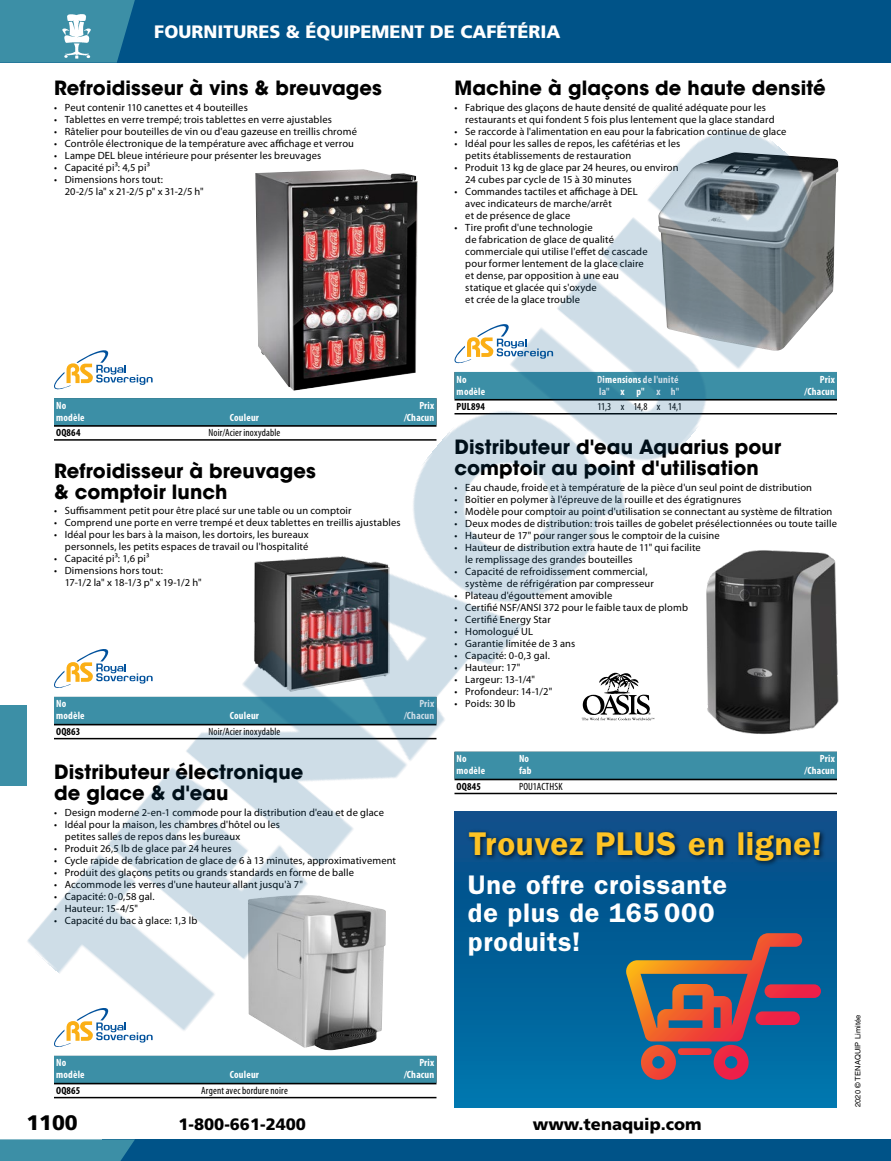
<style>
.page{position:relative;width:891px;height:1161px;background:#fff}
.page>*{position:absolute;margin:0;border:0;box-sizing:border-box;transform-origin:0 0}
.t1{font:600 33px "ITC Franklin Gothic Std";letter-spacing:.025em;color:#fec325}
.t2{font:600 27px/28.5px "ITC Franklin Gothic Std";letter-spacing:.03em;color:#fff}
.t3{font:900 21px "Frutiger LT Std";color:#000}
.Sub_Header{font:700 19.5px/21px "ITC Avant Garde Std";letter-spacing:.005em;color:#000}
.t4{font:900 18px "Frutiger LT Std";color:#fff}
.t5{font:900 16.5px "Frutiger LT Std";color:#000}
.Bullets{font:10.5px/12px "Myriad Pro";letter-spacing:.015em;color:#000}
.Rule_Above___Below{font:700 condensed 10.5px "Myriad Pro";letter-spacing:.02em;color:#fff}
.Rule_Below{font:condensed 10.5px "Myriad Pro";letter-spacing:.015em;color:#000}
.Rule_Below-2{font:700 condensed 10.5px "Myriad Pro";letter-spacing:.02em;color:#000}
.t6{font:7.5px "Helvetica LT Std";letter-spacing:.02em;color:#000}
</style>
<div class="page">
<div style="left:102px;top:1139px;width:789px;height:22px;background:#005388"></div>
<svg style="left:0;top:1139px;width:135px;height:22px;background:#3b8da5"></svg>
<div style="left:0;top:0;width:891px;height:63px;background:#005388"></div>
<div style="left:0;top:705px;width:27px;height:81px;background:#3c8fa6"></div>
<svg style="left:0;top:0;width:135px;height:63px;background:#3689a3"></svg>
<img style="left:61px;top:14px;width:31px;height:47px">
<div style="left:54px;top:1056px;width:382px;height:28px;background:#000"></div>
<div style="left:54px;top:1056px;width:382px;height:27px;background:#3c8fa6"></div>
<hr style="left:54px;top:1097px;width:382px;height:1px;background:#000">
<div style="left:454px;top:812px;width:383px;height:296px;background:#0075ac"></div>
<svg style="left:641px;top:1060px;width:108px;height:20px"></svg>
<img style="left:27px;top:131px;width:812px;height:929px">
<p class="t4" style="left:154px;top:21px;width:408px">FOURNITURES &amp; ÉQUIPEMENT DE CAFÉTÉRIA</p>
<p class="Sub_Header" style="left:54px;top:78px;width:330px">Refroidisseur à vins &amp; breuvages</p>
<p class="Bullets" style="left:54px;top:101px;width:195px">• Peut contenir 110 canettes et 4 bouteilles</p>
<p class="Bullets" style="left:54px;top:113px;width:279px">• Tablettes en verre trempé; trois tablettes en verre ajustables</p>
<p class="Bullets" style="left:54px;top:125px;width:304px">• Râtelier pour bouteilles de vin ou d'eau gazeuse en treillis chromé</p>
<p class="Bullets" style="left:54px;top:137px;width:302px">• Contrôle électronique de la température avec affichage et verrou</p>
<p class="Bullets" style="left:54px;top:149px;width:269px">• Lampe DEL bleue intérieure pour présenter les breuvages</p>
<p class="Bullets" style="left:54px;top:161px;width:98px">• Capacité pi³: 4,5 pi³</p>
<p class="Bullets" style="left:65px;top:173px;width:141px;text-indent:-11px">• Dimensions hors tout:<br>20-2/5 la" x 21-2/5 p" x 31-2/5 h"</p>
<p class="Sub_Header" style="left:454px;top:78px;width:373px">Machine à glaçons de haute densité</p>
<p class="Bullets" style="left:465px;top:101px;width:311px;text-indent:-11px">• Fabrique des glaçons de haute densité de qualité adéquate pour les restaurants et qui fondent 5 fois plus lentement que la glace standard</p>
<p class="Bullets" style="left:454px;top:125px;width:333px">• Se raccorde à l'alimentation en eau pour la fabrication continue de glace</p>
<p class="Bullets" style="left:465px;top:137px;width:217px;text-indent:-11px">• Idéal pour les salles de repos, les cafétérias et les petits établissements de restauration</p>
<p class="Bullets" style="left:465px;top:161px;width:215px;text-indent:-11px">• Produit 13 kg de glace par 24 heures, ou environ<br>24 cubes par cycle de 15 à 30 minutes</p>
<p class="Bullets" style="left:465px;top:185px;width:174px;text-indent:-11px">• Commandes tactiles et affichage à DEL avec indicateurs de marche/arrêt<br>et de présence de glace</p>
<p class="Bullets" style="left:465px;top:221px;width:184px;text-indent:-11px">• Tire profit d'une technologie<br>de fabrication de glace de qualité commerciale qui utilise l'effet de cascade pour former lentement de la glace claire et dense, par opposition à une eau statique et glacée qui s'oxyde<br>et crée de la glace trouble</p>
<p class="Rule_Above___Below" style="left:56px;top:399px;width:12px">No</p>
<p class="Rule_Above___Below" style="left:419px;top:399px;width:16px">Prix</p>
<p class="Rule_Above___Below" style="left:56px;top:411px;width:30px">modèle</p>
<p class="Rule_Above___Below" style="left:230px;top:411px;width:31px">Couleur</p>
<p class="Rule_Above___Below" style="left:404px;top:411px;width:32px">/Chacun</p>
<p class="Rule_Below-2" style="left:56px;top:427px;width:26px">OQ864</p>
<p class="Rule_Below" style="left:209px;top:427px;width:73px">Noir/Acier inoxydable</p>
<p class="Sub_Header" style="left:54px;top:460px;width:263px">Refroidisseur à breuvages &amp; comptoir lunch</p>
<p class="Bullets" style="left:54px;top:505px;width:299px">• Suffisamment petit pour être placé sur une table ou un comptoir</p>
<p class="Bullets" style="left:54px;top:517px;width:348px">• Comprend une porte en verre trempé et deux tablettes en treillis ajustables</p>
<p class="Bullets" style="left:54px;top:529px;width:256px;text-align:right">• Idéal pour les bars à la maison, les dortoirs, les bureaux personnels, les petits espaces de travail ou l'hospitalité</p>
<p class="Bullets" style="left:54px;top:553px;width:97px">• Capacité pi³: 1,6 pi³</p>
<p class="Bullets" style="left:65px;top:565px;width:139px;text-indent:-11px">• Dimensions hors tout:<br>17-1/2 la" x 18-1/3 p" x 19-1/2 h"</p>
<p class="Rule_Above___Below" style="left:56px;top:698px;width:12px">No</p>
<p class="Rule_Above___Below" style="left:419px;top:698px;width:16px">Prix</p>
<p class="Rule_Above___Below" style="left:56px;top:710px;width:30px">modèle</p>
<p class="Rule_Above___Below" style="left:230px;top:710px;width:31px">Couleur</p>
<p class="Rule_Above___Below" style="left:404px;top:710px;width:32px">/Chacun</p>
<p class="Rule_Below-2" style="left:56px;top:725px;width:26px">OQ863</p>
<p class="Rule_Below" style="left:209px;top:726px;width:73px">Noir/Acier inoxydable</p>
<p class="Sub_Header" style="left:54px;top:762px;width:251px">Distributeur électronique de glace &amp; d'eau</p>
<p class="Bullets" style="left:54px;top:806px;width:331px">• Design moderne 2-en-1 commode pour la distribution d'eau et de glace</p>
<p class="Bullets" style="left:65px;top:818px;width:217px;text-indent:-11px">• Idéal pour la maison, les chambres d'hôtel ou les petites salles de repos dans les bureaux</p>
<p class="Bullets" style="left:54px;top:842px;width:179px">• Produit 26,5 lb de glace par 24 heures</p>
<p class="Bullets" style="left:54px;top:854px;width:344px">• Cycle rapide de fabrication de glace de 6 à 13 minutes, approximativement</p>
<p class="Bullets" style="left:54px;top:866px;width:302px">• Produit des glaçons petits ou grands standards en forme de balle</p>
<p class="Bullets" style="left:54px;top:878px;width:251px">• Accommode les verres d'une hauteur allant jusqu'à 7"</p>
<p class="Bullets" style="left:54px;top:890px;width:102px">• Capacité: 0-0,58 gal.</p>
<p class="Bullets" style="left:54px;top:902px;width:85px">• Hauteur: 15-4/5"</p>
<p class="Bullets" style="left:54px;top:914px;width:145px">• Capacité du bac à glace: 1,3 lb</p>
<p class="Rule_Above___Below" style="left:457px;top:373px;width:12px">No</p>
<p class="Rule_Above___Below" style="left:597px;top:373px;width:83px">Dimensions de l'unité</p>
<p class="Rule_Above___Below" style="left:820px;top:373px;width:16px">Prix</p>
<p class="Rule_Above___Below" style="left:457px;top:385px;width:30px">modèle</p>
<p class="Rule_Above___Below" style="left:599px;top:385px;width:81px">la" x p" x h"</p>
<p class="Rule_Above___Below" style="left:805px;top:385px;width:32px">/Chacun</p>
<p class="Rule_Below-2" style="left:457px;top:400px;width:30px">PUL894</p>
<p class="Rule_Below" style="left:598px;top:401px;width:86px">11,3 x 14,8 x 14,1</p>
<p class="Sub_Header" style="left:454px;top:437px;width:328px">Distributeur d'eau Aquarius pour comptoir au point d'utilisation</p>
<p class="Bullets" style="left:454px;top:481px;width:359px">• Eau chaude, froide et à température de la pièce d'un seul point de distribution</p>
<p class="Bullets" style="left:454px;top:493px;width:288px">• Boîtier en polymer à l'épreuve de la rouille et des égratignures</p>
<p class="Bullets" style="left:454px;top:505px;width:379px">• Modèle pour comptoir au point d'utilisation se connectant au système de filtration</p>
<p class="Bullets" style="left:454px;top:517px;width:384px">• Deux modes de distribution: trois tailles de gobelet présélectionnées ou toute taille</p>
<p class="Bullets" style="left:454px;top:529px;width:267px">• Hauteur de 17" pour ranger sous le comptoir de la cuisine</p>
<p class="Bullets" style="left:465px;top:541px;width:237px;text-indent:-11px">• Hauteur de distribution extra haute de 11" qui facilite le remplissage des grandes bouteilles</p>
<p class="Bullets" style="left:465px;top:565px;width:190px;text-indent:-11px">• Capacité de refroidissement commercial, système de réfrigération par compresseur</p>
<p class="Bullets" style="left:454px;top:589px;width:159px">• Plateau d'égouttement amovible</p>
<p class="Bullets" style="left:454px;top:601px;width:235px">• Certifié NSF/ANSI 372 pour le faible taux de plomb</p>
<p class="Bullets" style="left:454px;top:613px;width:98px">• Certifié Energy Star</p>
<p class="Bullets" style="left:454px;top:625px;width:80px">• Homologué UL</p>
<p class="Bullets" style="left:454px;top:637px;width:122px">• Garantie limitée de 3 ans</p>
<p class="Bullets" style="left:454px;top:649px;width:97px">• Capacité: 0-0,3 gal.</p>
<p class="Bullets" style="left:454px;top:661px;width:67px">• Hauteur: 17"</p>
<p class="Bullets" style="left:454px;top:673px;width:82px">• Largeur: 13-1/4"</p>
<p class="Bullets" style="left:454px;top:685px;width:99px">• Profondeur: 14-1/2"</p>
<p class="Bullets" style="left:454px;top:697px;width:63px">• Poids: 30 lb</p>
<p class="Rule_Above___Below" style="left:457px;top:753px;width:12px">No</p>
<p class="Rule_Above___Below" style="left:519px;top:753px;width:12px">No</p>
<p class="Rule_Above___Below" style="left:820px;top:753px;width:16px">Prix</p>
<p class="Rule_Above___Below" style="left:457px;top:765px;width:30px">modèle</p>
<p class="Rule_Above___Below" style="left:519px;top:765px;width:14px">fab</p>
<p class="Rule_Above___Below" style="left:805px;top:765px;width:32px">/Chacun</p>
<p class="Rule_Below-2" style="left:457px;top:780px;width:26px">OQ845</p>
<p class="Rule_Below" style="left:519px;top:780px;width:45px">POU1ACTHSK</p>
<p class="t1" style="left:469px;top:824px;width:355px">Trouvez PLUS en ligne!</p>
<p class="t2" style="left:468px;top:870px;width:260px">Une offre croissante de plus de 165 000 produits!</p>
<p class="Rule_Above___Below" style="left:56px;top:1057px;width:12px">No</p>
<p class="Rule_Above___Below" style="left:419px;top:1057px;width:16px">Prix</p>
<p class="Rule_Above___Below" style="left:56px;top:1069px;width:30px">modèle</p>
<p class="Rule_Above___Below" style="left:230px;top:1069px;width:31px">Couleur</p>
<p class="Rule_Above___Below" style="left:404px;top:1069px;width:32px">/Chacun</p>
<p class="Rule_Below-2" style="left:56px;top:1084px;width:26px">OQ865</p>
<p class="Rule_Below" style="left:201px;top:1084px;width:88px">Argent avec bordure noire</p>
<h3 class="t3" style="left:26px;top:1110px;width:53px">1100</h3>
<h3 class="t5" style="left:178px;top:1114px;width:129px">1-800-661-2400</h3>
<h3 class="t5" style="left:533px;top:1114px;width:170px">www.tenaquip.com</h3>
<p class="t6" style="left:854px;top:1107px;width:95px;rotate:-90deg">2020 © TENAQUIP Limitée</p>
</div>
